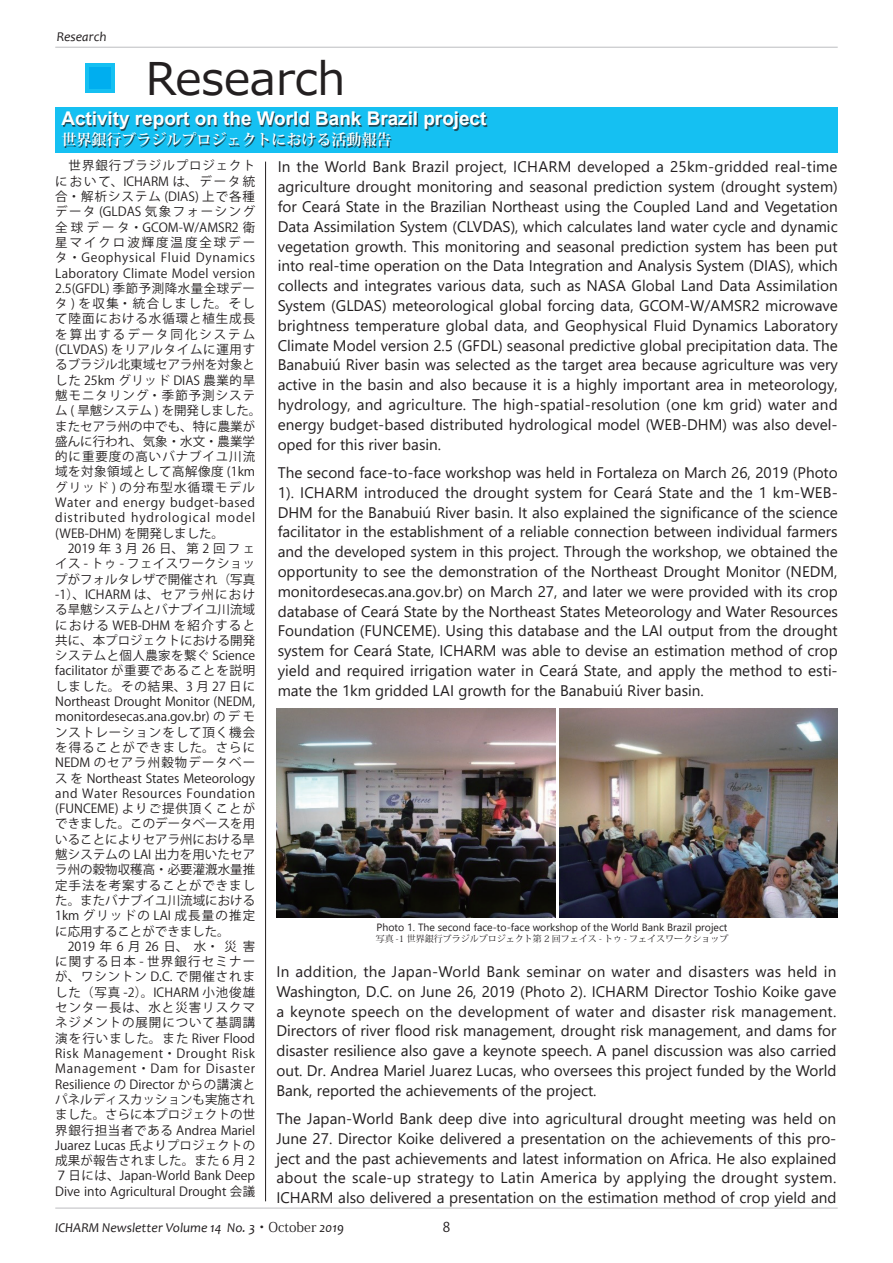
<style>
.page{position:relative;width:893px;height:1263px;background:#fff}
.page>*{position:absolute;margin:0;border:0;box-sizing:border-box;transform-origin:0 0}
.t1{font:45px "Meiryo";color:#231f20}
.t2{font:700 18.9px "Arial";color:#fff}
.t3{font:15.3px/19.8px "Segoe UI";color:#231f20;text-align:justify}
.t4{font:700 15px "Koz Min Pro";color:#fff}
.t5{font:italic 13.5px "Candara";color:#231f20}
.t6{font:13.5px "Koz Go Pro";color:#231f20}
.t7{font:12.45px/15.3px "Koz Go Pro";letter-spacing:.035em;color:#231f20}
.t8{font:10.5px "Segoe UI";color:#231f20}
.t9{font:9px "Koz Min Pro";color:#231f20}
.s1{font-family:"Koz Min Pro";font-style:normal}
</style>
<div class="page">
<hr style="left:265px;top:162px;width:1px;height:1039px;background:#231f20">
<img style="left:276px;top:708px;width:280px;height:210px">
<img style="left:560px;top:708px;width:278px;height:210px">
<div style="left:85px;top:63px;width:30px;height:30px;background:#15c0f2"></div>
<div style="left:89px;top:67px;width:22px;height:21px;background:#00aeef"></div>
<div style="left:55px;top:107px;width:783px;height:46px;background:#15c0f2"></div>
<div style="left:63px;top:113px;width:425px;height:35px;background:#231f20;opacity:.75"></div>
<hr style="left:55px;top:1208px;width:783px;height:1px;background:#bcbdc0">
<hr style="left:55px;top:47px;width:783px;height:1px;background:#bcbdc0">
<p class="t5" style="left:57px;top:28px;width:51px">Research</p>
<h1 class="t1" style="left:146px;top:47px;width:201px">Research</h1>
<p class="t2" style="left:61px;top:105px;width:426px">Activity report on the World Bank Brazil project</p>
<p class="t4" style="left:61px;top:128px;width:331px">世界銀行ブラジルプロジェクトにおける活動報告</p>
<p class="t7" style="left:55px;top:159px;width:208px">　世界銀行ブラジルプロジェクトにおいて、ICHARM は、データ統合・解析システム (DIAS) 上で各種データ (GLDAS 気象フォーシング全球データ・GCOM-W/AMSR2 衛星マイクロ波輝度温度全球データ・Geophysical Fluid Dynamics<br>Laboratory Climate Model version<br>2.5(GFDL) 季節予測降水量全球データ ) を収集・統合しました。そして陸面における水循環と植生成長を算出するデータ同化システム(CLVDAS) をリアルタイムに運用するブラジル北東域セアラ州を対象とした 25km グリッド DIAS 農業的旱魃モニタリング・季節予測システム ( 旱魃システム ) を開発しました。またセアラ州の中でも、特に農業が盛んに行われ、気象・水文・農業学的に重要度の高いバナブイユ川流域を対象領域として高解像度 (1kmグリッド ) の分布型水循環モデル<br>Water and energy budget-based distributed hydrological model (WEB-DHM) を開発しました。　2019年3月26日、第2回フェイス - トゥ - フェイスワークショップがフォルタレザで開催され（写真-1）、ICHARM は、セアラ州における旱魃システムとバナブイユ川流域における WEB-DHM を紹介すると共に、本プロジェクトにおける開発システムと個人農家を繋ぐ Science facilitator が重要であることを説明しました。その結果、3 月 27 日に<br>Northeast Drought Monitor (NEDM, monitordesecas.ana.gov.br) のデモンストレーションをして頂く機会を得ることができました。さらに<br>NEDM のセアラ州穀物データベースを Northeast States Meteorology and Water Resources Foundation (FUNCEME) よりご提供頂くことができました。このデータベースを用いることによりセアラ州における旱魃システムの LAI 出力を用いたセアラ州の穀物収穫高・必要灌漑水量推定手法を考案することができました。またバナブイユ川流域における<br>1km グリッドの LAI 成長量の推定に応用することができました。　2019年6月26日、水・災害に関する日本 - 世界銀行セミナーが、ワシントン D.C. で開催されました（写真 -2）。ICHARM 小池俊雄センター長は、水と災害リスクマネジメントの展開について基調講演を行いました。また River Flood<br>Risk Management・Drought Risk<br>Management・Dam for Disaster<br>Resilience の Director からの講演とパネルディスカッションも実施されました。さらに本プロジェクトの世界銀行担当者である Andrea Mariel<br>Juarez Lucas 氏よりプロジェクトの成果が報告されました。また 6 月 2<br>７日には、Japan-World Bank Deep<br>Dive into Agricultural Drought 会議</p>
<p class="t3" style="left:278px;top:156px;width:562px">In the World Bank Brazil project, ICHARM developed a 25km-gridded real-time agriculture drought monitoring and seasonal prediction system (drought system) for Ceará State in the Brazilian Northeast using the Coupled Land and Vegetation Data Assimilation System (CLVDAS), which calculates land water cycle and dynamic vegetation growth. This monitoring and seasonal prediction system has been put into real-time operation on the Data Integration and Analysis System (DIAS), which collects and integrates various data, such as NASA Global Land Data Assimilation System (GLDAS) meteorological global forcing data, GCOM-W/AMSR2 microwave brightness temperature global data, and Geophysical Fluid Dynamics Laboratory Climate Model version 2.5 (GFDL) seasonal predictive global precipitation data. The Banabuiú River basin was selected as the target area because agriculture was very active in the basin and also because it is a highly important area in meteorology, hydrology, and agriculture. The high-spatial-resolution (one km grid) water and energy budget-based distributed hydrological model (WEB-DHM) was also devel&shy;oped for this river basin.</p>
<p class="t3" style="left:278px;top:461px;width:562px">The second face-to-face workshop was held in Fortaleza on March 26, 2019 (Photo 1). ICHARM introduced the drought system for Ceará State and the 1 km-WEB-DHM for the Banabuiú River basin. It also explained the significance of the science facilitator in the establishment of a reliable connection between individual farmers and the developed system in this project. Through the workshop, we obtained the opportunity to see the demonstration of the Northeast Drought Monitor (NEDM, monitordesecas.ana.gov.br) on March 27, and later we were provided with its crop database of Ceará State by the Northeast States Meteorology and Water Resources Foundation (FUNCEME). Using this database and the LAI output from the drought system for Ceará State, ICHARM was able to devise an estimation method of crop yield and required irrigation water in Ceará State, and apply the method to esti&shy;mate the 1km gridded LAI growth for the Banabuiú River basin.</p>
<p class="t8" style="left:377px;top:918px;width:352px">Photo 1. The second face-to-face workshop of the World Bank Brazil project</p>
<p class="t9" style="left:376px;top:933px;width:354px">写真 -1 世界銀行ブラジルプロジェクト第 2 回フェイス - トゥ - フェイスワークショップ</p>
<p class="t3" style="left:276px;top:960px;width:562px">In addition, the Japan-World Bank seminar on water and disasters was held in Washington, D.C. on June 26, 2019 (Photo 2). ICHARM Director Toshio Koike gave a keynote speech on the development of water and disaster risk management.<br>Directors of river flood risk management, drought risk management, and dams for disaster resilience also gave a keynote speech. A panel discussion was also carried out. Dr. Andrea Mariel Juarez Lucas, who oversees this project funded by the World Bank, reported the achievements of the project.</p>
<p class="t3" style="left:276px;top:1107px;width:562px">The Japan-World Bank deep dive into agricultural drought meeting was held on June 27. Director Koike delivered a presentation on the achievements of this pro&shy;ject and the past achievements and latest information on Africa. He also explained about the scale-up strategy to Latin America by applying the drought system.<br>ICHARM also delivered a presentation on the estimation method of crop yield and</p>
<p class="t5" style="left:55px;top:1219px;width:290px">ICHARM Newsletter Volume 14 No. 3<span class="s1">・October</span> 2019</p>
<p class="t6" style="left:443px;top:1219px;width:9px">8</p>
</div>
